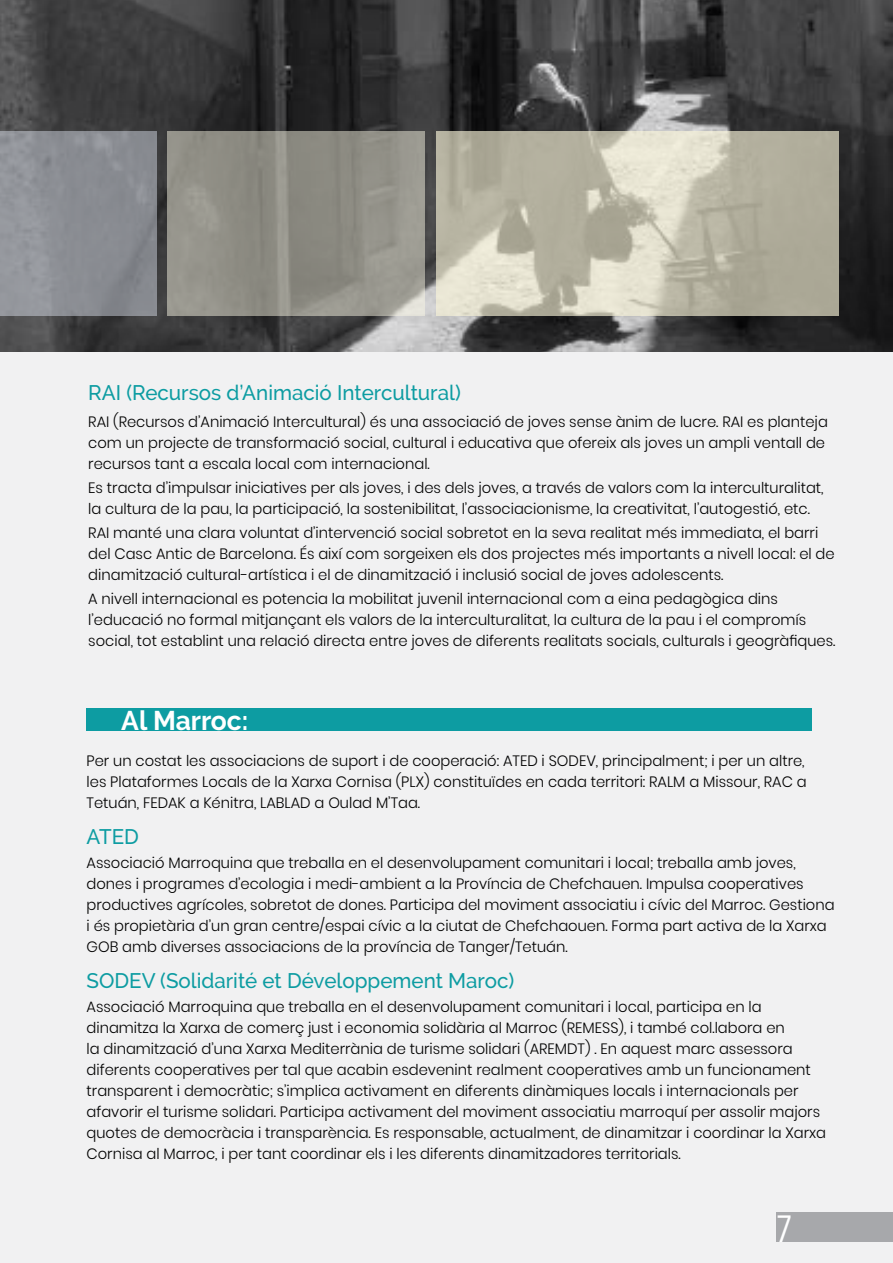
<style>
.page{position:relative;width:893px;height:1263px;background:#f1f1f2}
.page>*{position:absolute;margin:0;border:0;box-sizing:border-box;transform-origin:0 0}
.t1{font:37.8px "Avenir Next Condensed";color:#fff}
.t2{font:700 27px "Raleway";color:#fff}
.t3{font:500 21px "Raleway";color:#0d9ca2}
.t4{font:300 15px/21px "Poppins";color:#000}
</style>
<div class="page">
<div style="left:776px;top:1212px;width:117px;height:29px;background:#a7a8ab"></div>
<img style="left:0;top:0;width:893px;height:351px">
<div style="left:87px;top:709px;width:725px;height:22px;background:#0d9ca2"></div>
<svg style="left:437px;top:131px;width:402px;height:185px;background:#bebba9"></svg>
<svg style="left:168px;top:131px;width:257px;height:185px;background:#929088"></svg>
<div style="left:0;top:131px;width:157px;height:185px;background:linear-gradient(to right,#95989d,#83868b)"></div>
<h3 class="t3" style="left:88px;top:380px;width:374px">RAI (Recursos d’Animació Intercultural)</h3>
<p class="t4" style="left:88px;top:411px;width:741px">RAI (Recursos d’Animació Intercultural) és una associació de joves sense ànim de lucre. RAI es planteja com un projecte de transformació social, cultural i educativa que ofereix als joves un ampli ventall de recursos tant a escala local com internacional.</p>
<p class="t4" style="left:88px;top:477px;width:737px">Es tracta d’impulsar iniciatives per als joves, i des dels joves, a través de valors com la interculturalitat, la cultura de la pau, la participació, la sostenibilitat, l’associacionisme, la creativitat, l’autogestió, etc.</p>
<p class="t4" style="left:88px;top:522px;width:748px">RAI manté una clara voluntat d’intervenció social sobretot en la seva realitat més immediata, el barri del Casc Antic de Barcelona. És així com sorgeixen els dos projectes més importants a nivell local: el de dinamització cultural-artística i el de dinamització i inclusió social de joves adolescents.</p>
<p class="t4" style="left:88px;top:588px;width:749px">A nivell internacional es potencia la mobilitat juvenil internacional com a eina pedagògica dins l’educació no formal mitjançant els valors de la interculturalitat, la cultura de la pau i el compromís social, tot establint una relació directa entre joves de diferents realitats socials, culturals i geogràfiques.</p>
<h2 class="t2" style="left:121px;top:705px;width:128px">Al Marroc:</h2>
<p class="t4" style="left:87px;top:750px;width:722px">Per un costat les associacions de suport i de cooperació: ATED i SODEV, principalment; i per un altre, les Plataformes Locals de la Xarxa Cornisa (PLX) constituïdes en cada territori: RALM a Missour, RAC a<br>Tetuán, FEDAK a Kénitra, LABLAD a Oulad M’Taa.</p>
<h3 class="t3" style="left:87px;top:824px;width:54px">ATED</h3>
<p class="t4" style="left:87px;top:852px;width:750px">Associació Marroquina que treballa en el desenvolupament comunitari i local; treballa amb joves, dones i programes d’ecologia i medi-ambient a la Província de Chefchauen. Impulsa cooperatives productives agrícoles, sobretot de dones. Participa del moviment associatiu i cívic del Marroc. Gestiona i és propietària d’un gran centre/espai cívic a la ciutat de Chefchaouen. Forma part activa de la Xarxa GOB amb diverses associacions de la província de Tanger/Tetuán.</p>
<h3 class="t3" style="left:87px;top:968px;width:429px">SODEV (Solidarité et Développement Maroc)</h3>
<p class="t4" style="left:87px;top:996px;width:741px">Associació Marroquina que treballa en el desenvolupament comunitari i local, participa en la dinamitza la Xarxa de comerç just i economia solidària al Marroc (REMESS), i també col.labora en<br>la dinamització d’una Xarxa Mediterrània de turisme solidari (AREMDT) . En aquest marc assessora diferents cooperatives per tal que acabin esdevenint realment cooperatives amb un funcionament transparent i democràtic; s’implica activament en diferents dinàmiques locals i internacionals per afavorir el turisme solidari. Participa activament del moviment associatiu marroquí per assolir majors quotes de democràcia i transparència. Es responsable, actualment, de dinamitzar i coordinar la Xarxa Cornisa al Marroc, i per tant coordinar els i les diferents dinamitzadores territorials.</p>
<h1 class="t1" style="left:776px;top:1196px;width:19px">7</h1>
</div>
